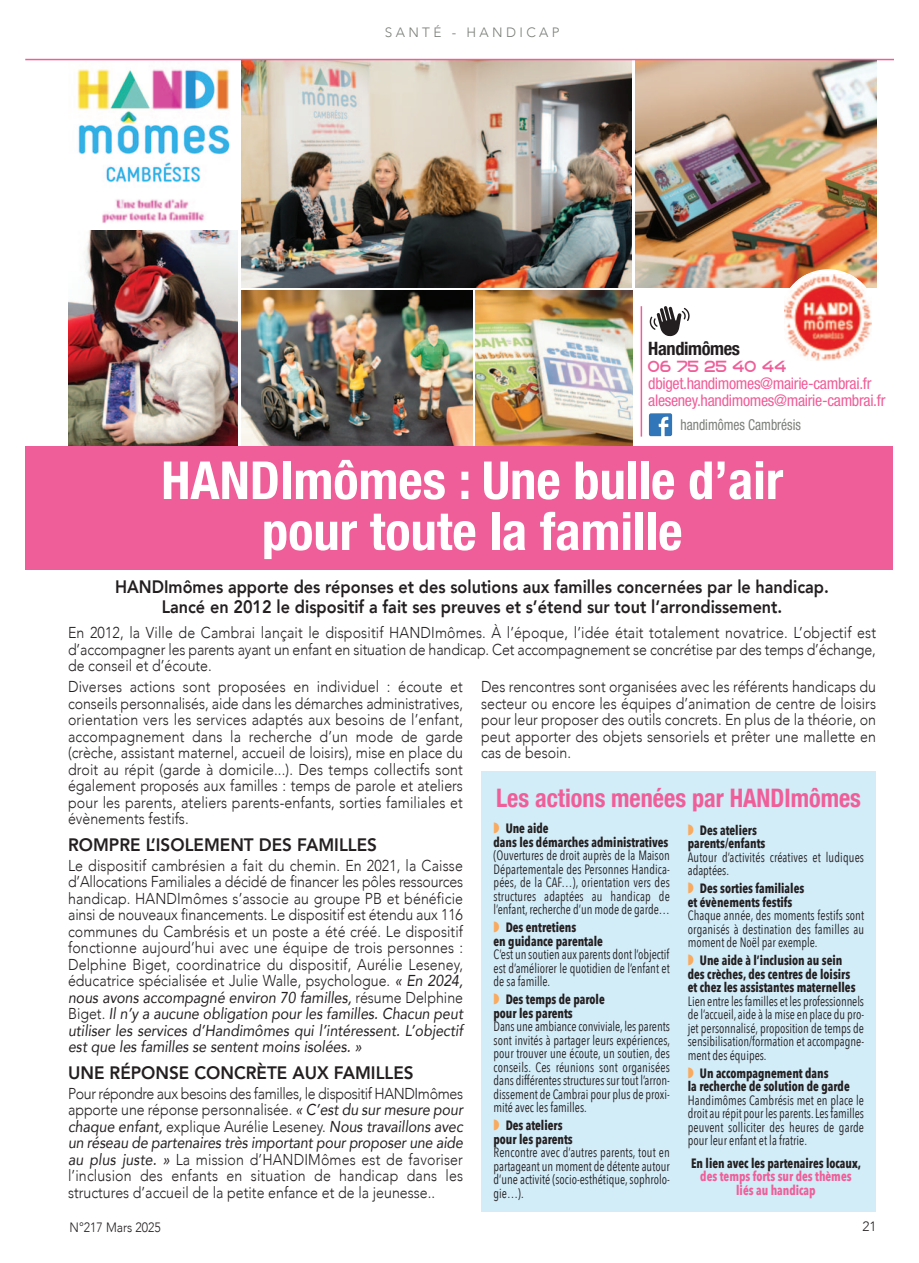
<style>
.page{position:relative;width:919px;height:1263px;background:#fff}
.page>*{position:absolute;margin:0;border:0;box-sizing:border-box;transform-origin:0 0}
.t1{font:700 condensed 52.5px "Helvetica Neue";color:#fff}
.t2{font:700 condensed 25.5px "Helvetica Neue";color:#f05e99;scale:.95 1}
.t3{font:19.5px "Bayer Sans";color:#f05e99}
.t4{font:700 condensed 18.3px "Helvetica Neue";letter-spacing:-.02em;color:#231f20}
.t5{font:800 18px "Avenir";color:#231f20;scale:.9 1}
.t6{font:800 18px "Avenir";color:#231f20;scale:.95 1}
.t7{font:condensed 16.05px "Helvetica Neue LT Std";letter-spacing:-.02em;color:#f05e99}
.t8{font:300 15.75px/16.5px "Avenir";color:#231f20;text-align:justify;scale:.9 1}
.t9{font:condensed 15px "Helvetica Neue LT Std";color:#7c8079;scale:.9 1}
.t10{font:13.5px/13.5px "Avenir Next Condensed";color:#231f20;text-align:justify;scale:.9 1}
.t11{font:700 13.5px "Avenir Next Condensed";color:#231f20;scale:.9 1}
.t12{font:700 13.5px "Avenir Next Condensed";color:#f05e99;scale:.9 1}
.t13{font:300 13.5px "Avenir";letter-spacing:.25em;color:#7c8079}
.t14{font:300 13.5px "Avenir";color:#231f20;scale:.9 1}
.t15{font:300 13.5px "Avenir";color:#231f20}
.s1{font-weight:400;font-style:italic}
</style>
<div class="page">
<img style="left:68px;top:230px;width:170px;height:216px">
<img style="left:241px;top:60px;width:390px;height:227px">
<img style="left:77px;top:69px;width:153px;height:155px">
<img style="left:475px;top:290px;width:157px;height:156px">
<img style="left:241px;top:290px;width:231px;height:156px">
<img style="left:635px;top:60px;width:241px;height:227px">
<div style="left:26px;top:446px;width:867px;height:124px;background:#f05e99"></div>
<hr style="left:26px;top:59px;width:867px;height:1px;background:#f05e99">
<div style="left:481px;top:771px;width:394px;height:441px;background:#d2ecf8"></div>
<svg style="left:649px;top:306px;width:40px;height:30px"></svg>
<hr style="left:640px;top:306px;width:2px;height:131px;background:#f05e99">
<svg style="left:649px;top:413px;width:23px;height:23px"></svg>
<div style="left:779px;top:269px;width:97px;height:97px;background:#fff;border-radius:50%"></div>
<img style="left:784px;top:274px;width:87px;height:87px">
<hr style="left:26px;top:446px;width:1px;height:124px;background:#26b3e8">
<p class="t13" style="left:385px;top:23px;width:176px">SANTÉ - HANDICAP</p>
<p class="t4" style="left:648px;top:337px;width:93px">Handimômes</p>
<p class="t3" style="left:648px;top:357px;width:140px">06 75 25 40 44</p>
<p class="t7" style="left:648px;top:378px;width:225px">dbiget.handimomes@mairie-cambrai.fr</p>
<p class="t7" style="left:648px;top:395px;width:239px">aleseney.handimomes@mairie-cambrai.fr</p>
<p class="t9" style="left:680px;top:419px;width:135px">handimômes Cambrésis</p>
<p class="t1" style="left:161px;top:449px;width:623px">HANDImômes : Une bulle d’air</p>
<p class="t1" style="left:262px;top:499px;width:422px">pour toute la famille</p>
<p class="t5" style="left:115px;top:575px;width:794px">HANDImômes apporte des réponses et des solutions aux familles concernées par le handicap.</p>
<p class="t5" style="left:162px;top:595px;width:691px">Lancé en 2012 le dispositif a fait ses preuves et s’étend sur tout l’arrondissement.</p>
<p class="t8" style="left:68px;top:625px;width:899px">En 2012, la Ville de Cambrai lançait le dispositif HANDImômes. À l’époque, l’idée était totalement novatrice. L’objectif est d’accompagner les parents ayant un enfant en situation de handicap. Cet accompagnement se concrétise par des temps d’échange, de conseil et d’écoute.</p>
<p class="t8" style="left:68px;top:679px;width:440px">Diverses actions sont proposées en individuel : écoute et conseils personnalisés, aide dans les démarches administratives, orientation vers les services adaptés aux besoins de l’enfant, accompagnement dans la recherche d’un mode de garde (crèche, assistant maternel, accueil de loisirs), mise en place du droit au répit (garde à domicile...). Des temps collectifs sont également proposés aux familles : temps de parole et ateliers pour les parents, ateliers parents-enfants, sorties familiales et évènements festifs.</p>
<p class="t6" style="left:68px;top:833px;width:327px">ROMPRE L’ISOLEMENT DES FAMILLES</p>
<p class="t8" style="left:68px;top:857px;width:440px">Le dispositif cambrésien a fait du chemin. En 2021, la Caisse d’Allocations Familiales a décidé de financer les pôles ressources handicap. HANDImômes s’associe au groupe PB et bénéficie ainsi de nouveaux financements. Le dispositif est étendu aux 116 communes du Cambrésis et un poste a été créé. Le dispositif fonctionne aujourd’hui avec une équipe de trois personnes :<br>Delphine Biget, coordinatrice du dispositif, Aurélie Leseney, éducatrice spécialisée et Julie Walle, psychologue. <span class="s1">« En 2024, nous avons accompagné environ 70 familles,</span> résume Delphine Biget. <span class="s1">Il n’y a aucune obligation pour les familles. Chacun peut utiliser les services d’Handimômes qui l’intéressent. L’objectif est que les familles se sentent moins isolées. »</span></p>
<p class="t6" style="left:68px;top:1061px;width:365px">UNE RÉPONSE CONCRÈTE AUX FAMILLES</p>
<p class="t8" style="left:68px;top:1085px;width:440px">Pour répondre aux besoins des familles, le dispositif HANDImômes apporte une réponse personnalisée. <span class="s1">« C’est du sur mesure pour chaque enfant,</span> explique Aurélie Leseney. <span class="s1">Nous travaillons avec un réseau de partenaires très important pour proposer une aide au plus juste. »</span> La mission d’HANDIMômes est de favoriser l’inclusion des enfants en situation de handicap dans les structures d’accueil de la petite enfance et de la jeunesse..</p>
<p class="t8" style="left:481px;top:679px;width:440px">Des rencontres sont organisées avec les référents handicaps du secteur ou encore les équipes d’animation de centre de loisirs pour leur proposer des outils concrets. En plus de la théorie, on peut apporter des objets sensoriels et prêter une mallette en cas de besoin.</p>
<p class="t2" style="left:496px;top:783px;width:386px">Les actions menées par HANDImômes</p>
<p class="t11" style="left:505px;top:820px;width:49px">Une aide</p>
<p class="t11" style="left:493px;top:833px;width:196px">dans les démarches administratives</p>
<p class="t10" style="left:493px;top:849px;width:197px">(Ouvertures de droit auprès de la Maison Départementale des Personnes Handica&shy;pées, de la CAF…), orientation vers des structures adaptées au handicap de l’enfant, recherche d’un mode de garde…</p>
<p class="t11" style="left:505px;top:919px;width:80px">Des entretiens</p>
<p class="t11" style="left:493px;top:932px;width:123px">en guidance parentale</p>
<p class="t10" style="left:493px;top:948px;width:197px">C’est un soutien aux parents dont l’objectif est d’améliorer le quotidien de l’enfant et de sa famille.</p>
<p class="t11" style="left:505px;top:991px;width:112px">Des temps de parole</p>
<p class="t11" style="left:493px;top:1004px;width:90px">pour les parents</p>
<p class="t10" style="left:493px;top:1020px;width:198px">Dans une ambiance conviviale, les parents sont invités à partager leurs expériences, pour trouver une écoute, un soutien, des conseils. Ces réunions sont organisées dans différentes structures sur tout l’arron&shy;dissement de Cambrai pour plus de proxi&shy;mité avec les familles.</p>
<p class="t11" style="left:505px;top:1117px;width:65px">Des ateliers</p>
<p class="t11" style="left:493px;top:1130px;width:90px">pour les parents</p>
<p class="t10" style="left:493px;top:1146px;width:197px">Rencontre avec d’autres parents, tout en partageant un moment de détente autour d’une activité (socio-esthétique, sophrolo&shy;gie…).</p>
<p class="t11" style="left:700px;top:821px;width:65px">Des ateliers</p>
<p class="t11" style="left:687px;top:835px;width:88px">parents/enfants</p>
<p class="t10" style="left:687px;top:851px;width:197px">Autour d’activités créatives et ludiques adaptées.</p>
<p class="t11" style="left:700px;top:880px;width:117px">Des sorties familiales</p>
<p class="t11" style="left:687px;top:893px;width:118px">et évènements festifs</p>
<p class="t10" style="left:687px;top:909px;width:197px">Chaque année, des moments festifs sont organisés à destination des familles au moment de Noël par exemple.</p>
<p class="t11" style="left:700px;top:952px;width:160px">Une aide à l’inclusion au sein</p>
<p class="t11" style="left:687px;top:965px;width:182px">des crèches, des centres de loisirs</p>
<p class="t11" style="left:687px;top:979px;width:188px">et chez les assistantes maternelles</p>
<p class="t10" style="left:687px;top:995px;width:197px">Lien entre les familles et les professionnels de l’accueil, aide à la mise en place du pro&shy;jet personnalisé, proposition de temps de sensibilisation/formation et accompagne&shy;ment des équipes.</p>
<p class="t11" style="left:700px;top:1064px;width:144px">Un accompagnement dans</p>
<p class="t11" style="left:687px;top:1078px;width:181px">la recherche de solution de garde</p>
<p class="t10" style="left:687px;top:1094px;width:197px">Handimômes Cambrésis met en place le droit au répit pour les parents. Les familles peuvent solliciter des heures de garde pour leur enfant et la fratrie.</p>
<p class="t11" style="left:691px;top:1154px;width:190px">En lien avec les partenaires locaux,</p>
<p class="t12" style="left:700px;top:1168px;width:170px">des temps forts sur des thèmes</p>
<p class="t12" style="left:736px;top:1181px;width:90px">liés au handicap</p>
<p class="t14" style="left:70px;top:1218px;width:103px">N°217 Mars 2025</p>
<p class="t15" style="left:862px;top:1217px;width:16px">21</p>
</div>
